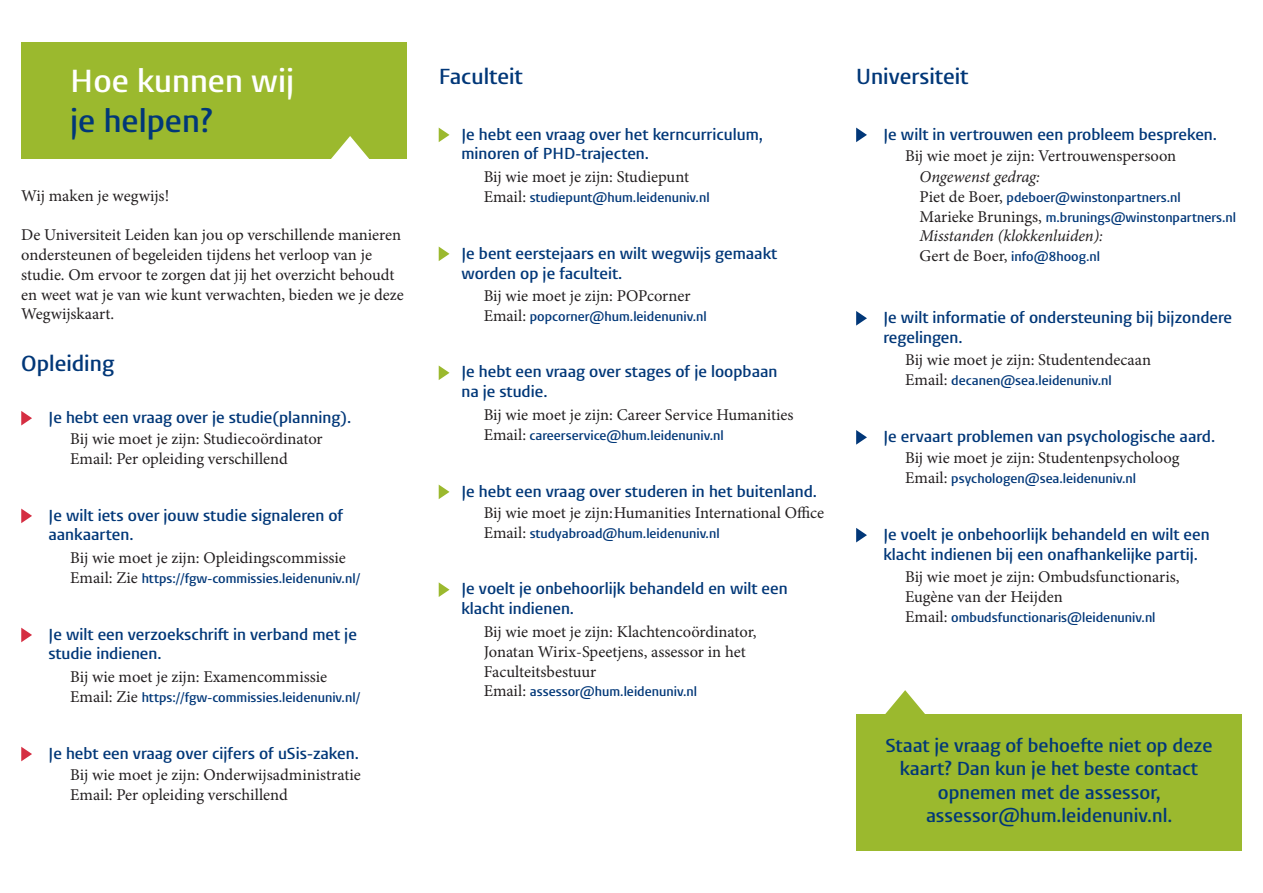
<style>
.page{position:relative;width:1263px;height:893px;background:#fff}
.page>*{position:absolute;margin:0;border:0;box-sizing:border-box;transform-origin:0 0}
.Headings{font:600 33px/39.6px "Vestula";color:#fff}
.Headings-2{font:600 22.5px "Vestula";color:#013778}
.Headings-3{font:600 19.5px/23.4px "Vestula";color:#013778;text-align:center}
.t1{font:16.5px/19.8px "Minion Pro";color:#231f20}
.t2{font:600 16.5px/19.8px "Vestula";color:#013778}
.t3{font:italic 16.5px "Minion Pro";letter-spacing:-.005em;color:#231f20}
.t4{font:600 13.5px "Vestula";color:#013778}
.s1{color:#013778}
.s2{font-family:"Minion Pro";font-weight:400;font-size:16.5px;color:#231f20}
</style>
<div class="page">
<div style="left:21px;top:43px;width:386px;height:116px;background:#9bb92e"></div>
<div style="left:856px;top:714px;width:386px;height:136px;background:#9bb92e"></div>
<svg style="left:885px;top:690px;width:40px;height:24px"></svg>
<svg style="left:21px;top:411px;width:11px;height:14px"></svg>
<svg style="left:21px;top:747px;width:11px;height:14px"></svg>
<svg style="left:21px;top:628px;width:11px;height:14px"></svg>
<svg style="left:21px;top:509px;width:11px;height:14px"></svg>
<svg style="left:439px;top:128px;width:10px;height:14px"></svg>
<svg style="left:439px;top:485px;width:10px;height:14px"></svg>
<svg style="left:439px;top:365px;width:10px;height:15px"></svg>
<svg style="left:439px;top:247px;width:10px;height:14px"></svg>
<svg style="left:439px;top:582px;width:10px;height:15px"></svg>
<svg style="left:856px;top:528px;width:11px;height:14px"></svg>
<svg style="left:856px;top:430px;width:11px;height:15px"></svg>
<svg style="left:856px;top:311px;width:11px;height:15px"></svg>
<svg style="left:856px;top:128px;width:11px;height:14px"></svg>
<svg style="left:331px;top:136px;width:38px;height:23px"></svg>
<p class="Headings" style="left:70px;top:61px;width:225px">Hoe kunnen wij <span class="s1">je helpen?</span></p>
<p class="t1" style="left:21px;top:185px;width:149px">Wij maken je wegwijs!</p>
<p class="t1" style="left:21px;top:225px;width:384px">De Universiteit Leiden kan jou op verschillende manieren ondersteunen of begeleiden tijdens het verloop van je studie. Om ervoor te zorgen dat jij het overzicht behoudt en weet wat je van wie kunt verwachten, bieden we je deze Wegwijskaart.</p>
<p class="Headings-2" style="left:21px;top:349px;width:94px">Opleiding</p>
<p class="t2" style="left:48px;top:408px;width:304px">Je hebt een vraag over je studie(planning).</p>
<p class="t1" style="left:70px;top:429px;width:254px">Bij wie moet je zijn: Studiecoördinator</p>
<p class="t1" style="left:70px;top:449px;width:219px">Email: Per opleiding verschillend</p>
<p class="t2" style="left:48px;top:505px;width:296px">Je wilt iets over jouw studie signaleren of aankaarten.</p>
<p class="t1" style="left:70px;top:548px;width:277px">Bij wie moet je zijn: Opleidingscommissie</p>
<p class="t4" style="left:70px;top:570px;width:291px"><span class="s2">Email: Zie</span> https://fgw-commissies.leidenuniv.nl/</p>
<p class="t2" style="left:48px;top:624px;width:310px">Je wilt een verzoekschrift in verband met je studie indienen.</p>
<p class="t1" style="left:70px;top:667px;width:258px">Bij wie moet je zijn: Examencommissie</p>
<p class="t4" style="left:70px;top:689px;width:291px"><span class="s2">Email: Zie</span> https://fgw-commissies.leidenuniv.nl/</p>
<p class="t2" style="left:48px;top:743px;width:312px">Je hebt een vraag over cijfers of uSis-zaken.</p>
<p class="t1" style="left:70px;top:765px;width:292px">Bij wie moet je zijn: Onderwijsadministratie</p>
<p class="t1" style="left:70px;top:785px;width:219px">Email: Per opleiding verschillend</p>
<p class="Headings-2" style="left:439px;top:63px;width:86px">Faculteit</p>
<p class="Headings-2" style="left:856px;top:63px;width:114px">Universiteit</p>
<p class="t2" style="left:461px;top:124px;width:303px">Je hebt een vraag over het kerncurriculum, minoren of PHD-trajecten.</p>
<p class="t1" style="left:484px;top:167px;width:207px">Bij wie moet je zijn: Studiepunt</p>
<p class="t4" style="left:484px;top:189px;width:227px"><span class="s2">Email:</span> studiepunt@hum.leidenuniv.nl</p>
<p class="t2" style="left:461px;top:244px;width:317px">Je bent eerstejaars en wilt wegwijs gemaakt worden op je faculteit.</p>
<p class="t1" style="left:484px;top:286px;width:208px">Bij wie moet je zijn: POPcorner</p>
<p class="t4" style="left:484px;top:308px;width:224px"><span class="s2">Email:</span> popcorner@hum.leidenuniv.nl</p>
<p class="t2" style="left:461px;top:362px;width:318px">Je hebt een vraag over stages of je loopbaan na je studie.</p>
<p class="t1" style="left:484px;top:405px;width:311px">Bij wie moet je zijn: Career Service Humanities</p>
<p class="t4" style="left:484px;top:427px;width:242px"><span class="s2">Email:</span> careerservice@hum.leidenuniv.nl</p>
<p class="t2" style="left:461px;top:481px;width:357px">Je hebt een vraag over studeren in het buitenland.</p>
<p class="t1" style="left:484px;top:503px;width:342px">Bij wie moet je zijn:Humanities International Office</p>
<p class="t4" style="left:484px;top:525px;width:237px"><span class="s2">Email:</span> studyabroad@hum.leidenuniv.nl</p>
<p class="t2" style="left:461px;top:579px;width:328px">Je voelt je onbehoorlijk behandeld en wilt een klacht indienen.</p>
<p class="t1" style="left:484px;top:622px;width:274px">Bij wie moet je zijn: Klachtencoördinator,<br>Jonatan Wirix-Speetjens, assessor in het<br>Faculteitsbestuur</p>
<p class="t4" style="left:484px;top:683px;width:215px"><span class="s2">Email:</span> assessor@hum.leidenuniv.nl</p>
<p class="t2" style="left:883px;top:124px;width:335px">Je wilt in vertrouwen een probleem bespreken.</p>
<p class="t1" style="left:905px;top:146px;width:273px">Bij wie moet je zijn: Vertrouwenspersoon</p>
<p class="t3" style="left:919px;top:166px;width:122px">Ongewenst gedrag:</p>
<p class="t4" style="left:919px;top:189px;width:263px"><span class="s2">Piet de Boer,</span> pdeboer@winstonpartners.nl</p>
<p class="t4" style="left:919px;top:209px;width:318px"><span class="s2">Marieke Brunings,</span> m.brunings@winstonpartners.nl</p>
<p class="t3" style="left:919px;top:225px;width:185px">Misstanden (klokkenluiden):</p>
<p class="t4" style="left:919px;top:248px;width:182px"><span class="s2">Gert de Boer,</span> info@8hoog.nl</p>
<p class="t2" style="left:883px;top:308px;width:350px">Je wilt informatie of ondersteuning bij bijzondere regelingen.</p>
<p class="t1" style="left:905px;top:350px;width:247px">Bij wie moet je zijn: Studentendecaan</p>
<p class="t4" style="left:905px;top:372px;width:208px"><span class="s2">Email:</span> decanen@sea.leidenuniv.nl</p>
<p class="t2" style="left:883px;top:427px;width:333px">Je ervaart problemen van psychologische aard.</p>
<p class="t1" style="left:905px;top:448px;width:276px">Bij wie moet je zijn: Studentenpsycholoog</p>
<p class="t4" style="left:905px;top:470px;width:233px"><span class="s2">Email:</span> psychologen@sea.leidenuniv.nl</p>
<p class="t2" style="left:883px;top:524px;width:328px">Je voelt je onbehoorlijk behandeld en wilt een klacht indienen bij een onafhankelijke partij.</p>
<p class="t1" style="left:905px;top:567px;width:276px">Bij wie moet je zijn: Ombudsfunctionaris,<br>Eugène van der Heijden</p>
<p class="t4" style="left:905px;top:609px;width:252px"><span class="s2">Email:</span> ombudsfunctionaris@leidenuniv.nl</p>
<p class="Headings-3" style="left:885px;top:734px;width:329px">Staat je vraag of behoefte niet op deze kaart? Dan kun je het beste contact opnemen met de assessor, assessor@hum.leidenuniv.nl.</p>
</div>
